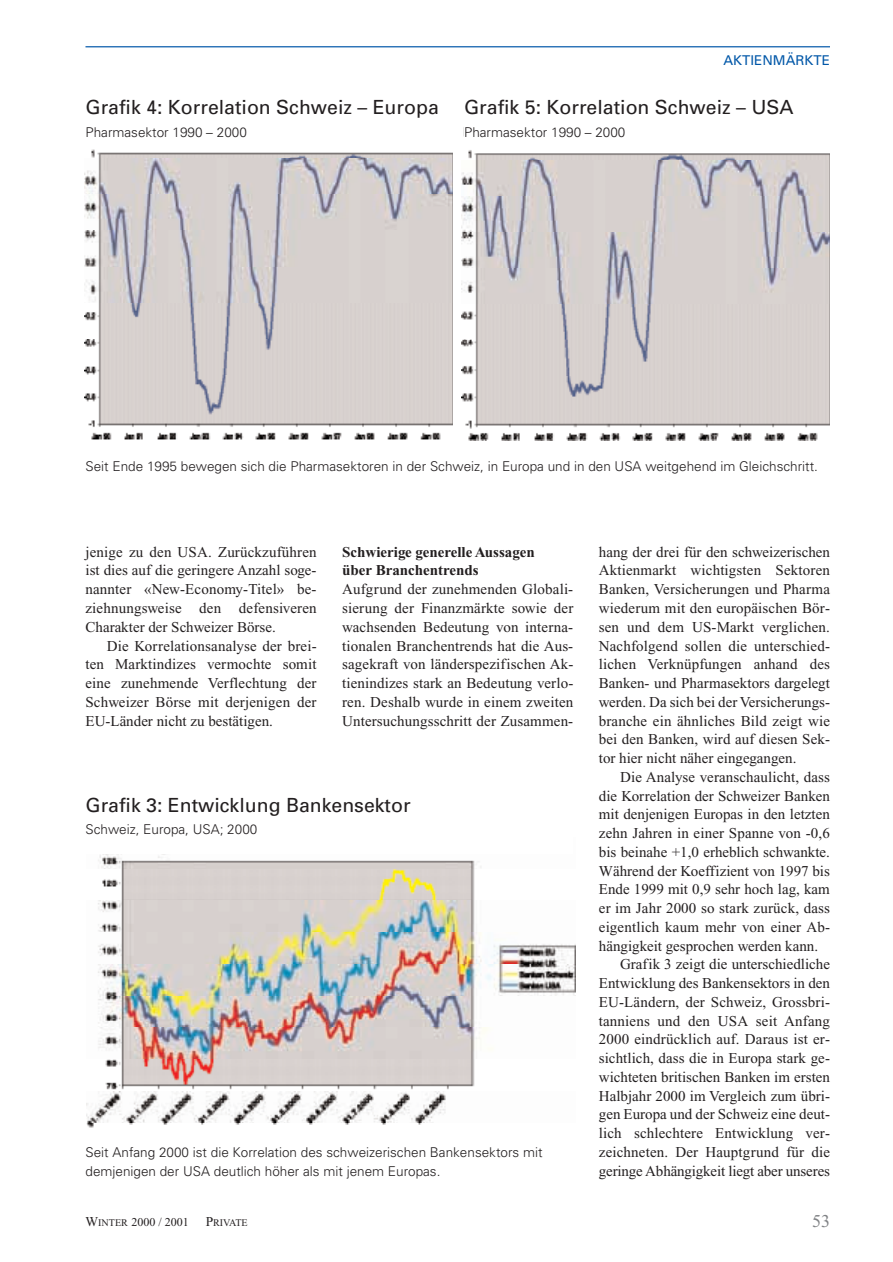
<style>
.page{position:relative;width:893px;height:1262px;background:#fff}
.page>*{position:absolute;margin:0;border:0;box-sizing:border-box;transform-origin:0 0}
.t1{font:19.5px "Univers";color:#231f20}
.t2{font:18px "Times New Roman";color:#808285}
.t3{font:15px/18.8px "Times New Roman";color:#231f20;text-align:justify}
.t4{font:700 15px/18.8px "Times New Roman";color:#231f20}
.t5{font:300 13.5px/18.8px "Univers";color:#231f20}
.t6{font:13.5px "Univers";color:#0157a8}
.t7{font:10.2px "Times New Roman";color:#231f20}
.s1{font-size:13.5px}
.s2{font-size:12px}
</style>
<div class="page">
<hr style="left:85px;top:46px;width:745px;height:1px;background:#0157a8">
<img style="left:91px;top:149px;width:361px;height:10px">
<img style="left:84px;top:159px;width:368px;height:281px">
<img style="left:461px;top:127px;width:369px;height:313px">
<img style="left:86px;top:854px;width:490px;height:274px">
<div style="left:464px;top:100px;width:366px;height:42px;background:#fff"></div>
<h1 class="t1" style="left:85px;top:100px;width:355px">Grafik 4: Korrelation Schweiz – Europa</h1>
<p class="t5" style="left:85px;top:124px;width:163px">Pharmasektor 1990 – 2000</p>
<p class="t6" style="left:723px;top:55px;width:108px">AKTIENMÄRKTE</p>
<h1 class="t1" style="left:464px;top:100px;width:331px">Grafik 5: Korrelation Schweiz – USA</h1>
<p class="t5" style="left:464px;top:124px;width:163px">Pharmasektor 1990 – 2000</p>
<p class="t5" style="left:85px;top:458px;width:734px">Seit Ende 1995 bewegen sich die Pharmasektoren in der Schweiz, in Europa und in den USA weitgehend im Gleichschritt.</p>
<p class="t3" style="left:85px;top:544px;width:233px">jenige zu den USA. Zurückzuführen ist dies auf die geringere Anzahl soge&shy;nannter «New-Economy-Titel» be&shy;ziehnungsweise den defensiveren Charakter der Schweizer Börse.</p>
<p class="t3" style="left:85px;top:637px;width:233px;text-indent:21px">Die Korrelationsanalyse der brei&shy;ten Marktindizes vermochte somit eine zunehmende Verflechtung der Schweizer Börse mit derjenigen der EU-Länder nicht zu bestätigen.</p>
<p class="t4" style="left:342px;top:544px;width:194px">Schwierige generelle Aussagen über Branchentrends</p>
<p class="t3" style="left:342px;top:581px;width:233px">Aufgrund der zunehmenden Globali&shy;sierung der Finanzmärkte sowie der wachsenden Bedeutung von interna&shy;tionalen Branchentrends hat die Aus&shy;sagekraft von länderspezifischen Ak&shy;tienindizes stark an Bedeutung verlo&shy;ren. Deshalb wurde in einem zweiten Untersuchungsschritt der Zusammen-</p>
<h1 class="t1" style="left:85px;top:797px;width:326px">Grafik 3: Entwicklung Bankensektor</h1>
<p class="t5" style="left:85px;top:821px;width:173px">Schweiz, Europa, USA; 2000</p>
<p class="t5" style="left:85px;top:1144px;width:458px">Seit Anfang 2000 ist die Korrelation des schweizerischen Bankensektors mit demjenigen der USA deutlich höher als mit jenem Europas.</p>
<p class="t3" style="left:599px;top:544px;width:233px">hang der drei für den schweizerischen Aktienmarkt wichtigsten Sektoren Banken, Versicherungen und Pharma wiederum mit den europäischen Bör&shy;sen und dem US-Markt verglichen.<br>Nachfolgend sollen die unterschied&shy;lichen Verknüpfungen anhand des Banken- und Pharmasektors dargelegt werden. Da sich bei der Versicherungs&shy;branche ein ähnliches Bild zeigt wie bei den Banken, wird auf diesen Sek&shy;tor hier nicht näher eingegangen.</p>
<p class="t3" style="left:620px;top:769px;width:211px">Die Analyse veranschaulicht, dass</p>
<p class="t3" style="left:599px;top:787px;width:233px">die Korrelation der Schweizer Banken</p>
<p class="t3" style="left:599px;top:806px;width:233px">mit denjenigen Europas in den letzten</p>
<p class="t3" style="left:599px;top:825px;width:233px">zehn Jahren in einer Spanne von -0,6</p>
<p class="t3" style="left:599px;top:844px;width:233px">bis beinahe +1,0 erheblich schwankte.</p>
<p class="t3" style="left:599px;top:862px;width:233px">Während der Koeffizient von 1997 bis</p>
<p class="t3" style="left:599px;top:881px;width:233px">Ende 1999 mit 0,9 sehr hoch lag, kam</p>
<p class="t3" style="left:599px;top:900px;width:233px">er im Jahr 2000 so stark zurück, dass</p>
<p class="t3" style="left:599px;top:919px;width:233px">eigentlich kaum mehr von einer Ab-</p>
<p class="t3" style="left:599px;top:937px;width:221px">hängigkeit gesprochen werden kann.</p>
<p class="t3" style="left:620px;top:956px;width:211px">Grafik 3 zeigt die unterschiedliche</p>
<p class="t3" style="left:599px;top:975px;width:233px">Entwicklung des Bankensektors in den</p>
<p class="t3" style="left:599px;top:994px;width:233px">EU-Ländern, der Schweiz, Grossbri-</p>
<p class="t3" style="left:599px;top:1012px;width:233px">tanniens und den USA seit Anfang</p>
<p class="t3" style="left:599px;top:1031px;width:233px">2000 eindrücklich auf. Daraus ist er-</p>
<p class="t3" style="left:599px;top:1050px;width:233px">sichtlich, dass die in Europa stark ge-</p>
<p class="t3" style="left:599px;top:1069px;width:233px">wichteten britischen Banken im ersten</p>
<p class="t3" style="left:599px;top:1087px;width:233px">Halbjahr 2000 im Vergleich zum übri-</p>
<p class="t3" style="left:599px;top:1106px;width:233px">gen Europa und der Schweiz eine deut-</p>
<p class="t3" style="left:599px;top:1125px;width:233px">lich schlechtere Entwicklung ver-</p>
<p class="t3" style="left:599px;top:1144px;width:233px">zeichneten. Der Hauptgrund für die</p>
<p class="t3" style="left:599px;top:1162px;width:233px">geringe Abhängigkeit liegt aber unseres</p>
<p class="t7" style="left:85px;top:1218px;width:164px"><span class="s1">W</span>INTER <span class="s2">2000 / 2001</span> <span class="s1">P</span>RIVATE</p>
<p class="t2" style="left:812px;top:1214px;width:19px">53</p>
</div>
